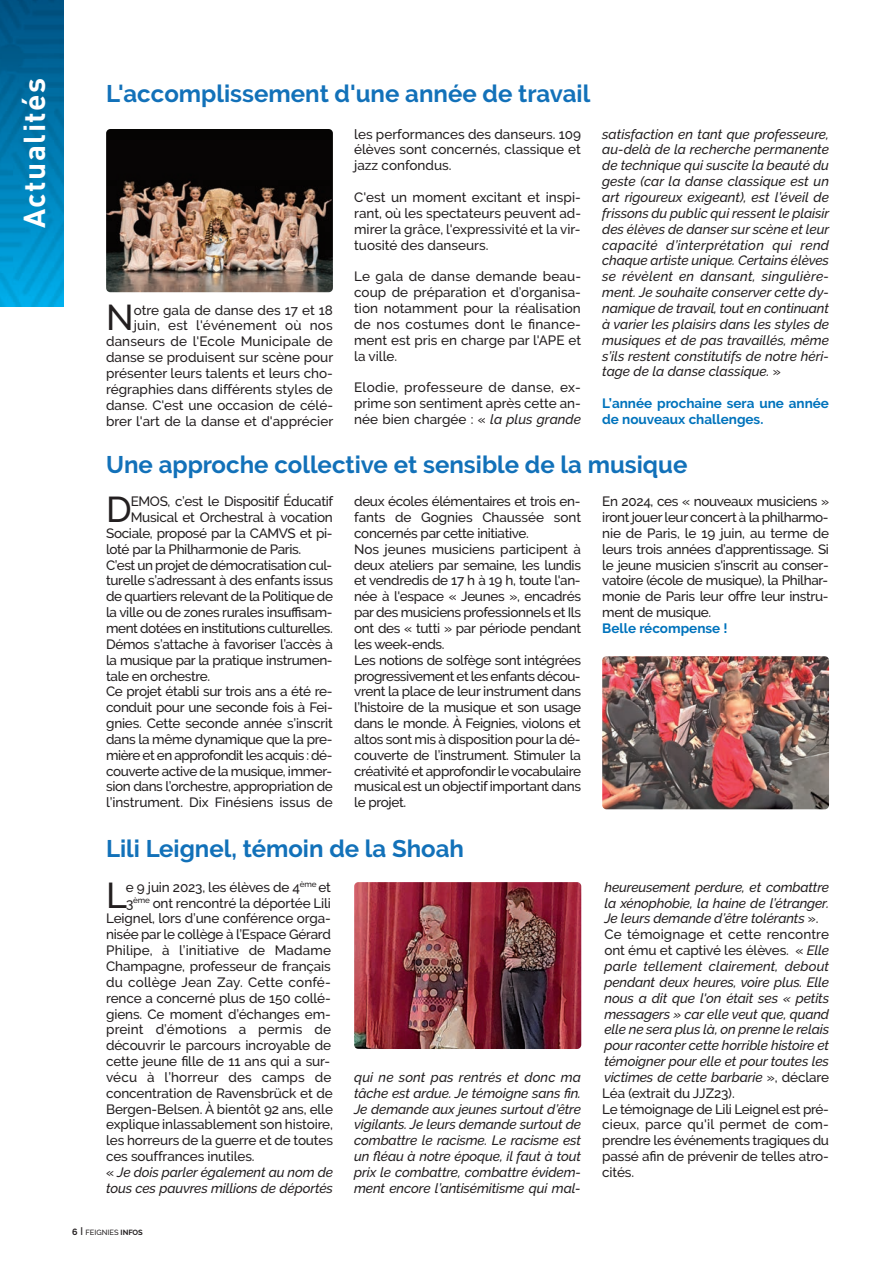
<style>
.page{position:relative;width:893px;height:1263px;background:#fff}
.page>*{position:absolute;margin:0;border:0;box-sizing:border-box;transform-origin:0 0}
.t1{font:500 35.85px "Raleway";color:#231f20}
.t2{font:700 30px "DIN";letter-spacing:.05em;color:#fff}
.t3{font:700 24px "Raleway";color:#1271b9}
.t4{font:500 13.5px/15.9px "Raleway";letter-spacing:-.02em;color:#231f20;text-align:justify}
.t5{font:italic 500 13.5px/15.9px "Raleway";letter-spacing:-.01em;color:#231f20;text-align:justify}
.t6{font:500 13.5px/15.9px "Raleway";color:#231f20;text-align:right}
.t7{font:500 13.5px "Raleway";letter-spacing:.01em;color:#231f20}
.t8{font:700 13.5px/15.9px "Raleway";color:#0073bc}
.t9{font:500 13.5px "Raleway";letter-spacing:.005em;color:#231f20}
.t10{font:500 7.5px "Raleway";color:#231f20}
.s1{font-style:italic}
.s2{font-style:normal}
.s3{font-weight:700;font-size:9px}
.s4{font-weight:400;font-size:15px}
.s5{font-weight:700}
</style>
<div class="page">
<img style="left:0;top:0;width:64px;height:306px">
<img style="left:106px;top:129px;width:227px;height:163px">
<img style="left:602px;top:656px;width:227px;height:153px">
<img style="left:354px;top:882px;width:227px;height:167px">
<h2 class="t2" style="left:24px;top:228px;width:152px;rotate:-90deg">Actualités</h2>
<h3 class="t3" style="left:106px;top:80px;width:486px">L'accomplissement d'une année de travail</h3>
<p class="t6" style="left:106px;top:302px;width:229px">otre gala de danse des 17 et 18 juin, est l'événement où nos danseurs de l'Ecole Municipale de danse se produisent sur scène pour présenter leurs talents et leurs cho&shy;régraphies dans différents styles de danse. C'est une occasion de célé&shy;brer l'art de la danse et d'apprécier</p>
<h1 class="t1" style="left:106px;top:297px;width:29px">N</h1>
<p class="t4" style="left:354px;top:126px;width:228px">les performances des danseurs. 109 élèves sont concernés, classique et jazz confondus.</p>
<p class="t4" style="left:354px;top:189px;width:228px">C'est un moment excitant et inspi&shy;rant, où les spectateurs peuvent ad&shy;mirer la grâce, l'expressivité et la vir&shy;tuosité des danseurs.</p>
<p class="t4" style="left:354px;top:269px;width:228px">Le gala de danse demande beau&shy;coup de préparation et d’organisa&shy;tion notamment pour la réalisation de nos costumes dont le finance&shy;ment est pris en charge par l'APE et la ville.</p>
<p class="t4" style="left:354px;top:379px;width:228px">Elodie, professeure de danse, ex&shy;prime son sentiment après cette an&shy;née bien chargée : « <span class="s1">la plus grande</span></p>
<p class="t5" style="left:602px;top:126px;width:229px">satisfaction en tant que professeure, au-delà de la recherche permanente de technique qui suscite la beauté du geste (car la danse classique est un art rigoureux exigeant), est l’éveil de frissons du public qui ressent le plaisir des élèves de danser sur scène et leur capacité d’interprétation qui rend chaque artiste unique. Certains élèves se révèlent en dansant, singulière&shy;ment. Je souhaite conserver cette dy&shy;namique de travail, tout en continuant à varier les plaisirs dans les styles de musiques et de pas travaillés, même s’ils restent constitutifs de notre héri&shy;tage de la danse classique. <span class="s2">»</span></p>
<p class="t8" style="left:602px;top:395px;width:228px">L’année prochaine sera une année de nouveaux challenges.</p>
<h3 class="t3" style="left:106px;top:451px;width:583px">Une approche collective et sensible de la musique</h3>
<h1 class="t1" style="left:106px;top:489px;width:27px">D</h1>
<p class="t4" style="left:131px;top:493px;width:204px">EMOS, c’est le Dispositif Éducatif</p>
<p class="t4" style="left:131px;top:509px;width:204px">Musical et Orchestral à vocation</p>
<p class="t4" style="left:106px;top:525px;width:228px">Sociale, proposé par la CAMVS et pi-</p>
<p class="t4" style="left:106px;top:541px;width:197px">loté par la Philharmonie de Paris.</p>
<p class="t4" style="left:106px;top:557px;width:228px">C’est un projet de démocratisation cul-</p>
<p class="t4" style="left:106px;top:573px;width:228px">turelle s’adressant à des enfants issus</p>
<p class="t4" style="left:106px;top:588px;width:228px">de quartiers relevant de la Politique de</p>
<p class="t4" style="left:106px;top:604px;width:228px">la ville ou de zones rurales insuffisam-</p>
<p class="t4" style="left:106px;top:620px;width:228px">ment dotées en institutions culturelles.</p>
<p class="t4" style="left:106px;top:636px;width:228px">Démos s’attache à favoriser l’accès à</p>
<p class="t4" style="left:106px;top:652px;width:228px">la musique par la pratique instrumen-</p>
<p class="t4" style="left:106px;top:668px;width:106px">tale en orchestre.</p>
<p class="t4" style="left:106px;top:684px;width:228px">Ce projet établi sur trois ans a été re-</p>
<p class="t4" style="left:106px;top:699px;width:228px">conduit pour une seconde fois à Fei-</p>
<p class="t4" style="left:106px;top:715px;width:228px">gnies. Cette seconde année s’inscrit</p>
<p class="t4" style="left:106px;top:731px;width:228px">dans la même dynamique que la pre-</p>
<p class="t4" style="left:106px;top:747px;width:228px">mière et en approfondit les acquis : dé-</p>
<p class="t4" style="left:106px;top:763px;width:228px">couverte active de la musique, immer-</p>
<p class="t4" style="left:106px;top:779px;width:228px">sion dans l’orchestre, appropriation de</p>
<p class="t4" style="left:106px;top:795px;width:228px">l’instrument. Dix Finésiens issus de</p>
<p class="t4" style="left:354px;top:493px;width:228px;text-align:left">deux écoles élémentaires et trois en&shy;fants de Gognies Chaussée sont concernés par cette initiative.<br>Nos jeunes musiciens participent à deux ateliers par semaine, les lundis et vendredis de 17 h à 19 h, toute l'an&shy;née à l'espace « Jeunes », encadrés par des musiciens professionnels et Ils ont des « tutti » par période pendant les week-ends.<br>Les notions de solfège sont intégrées progressivement et les enfants décou&shy;vrent la place de leur instrument dans l’histoire de la musique et son usage dans le monde. À Feignies, violons et altos sont mis à disposition pour la dé&shy;couverte de l’instrument. Stimuler la créativité et approfondir le vocabulaire musical est un objectif important dans le projet.</p>
<p class="t4" style="left:602px;top:493px;width:228px">En 2024, ces « nouveaux musiciens » iront jouer leur concert à la philharmo&shy;nie de Paris, le 19 juin, au terme de leurs trois années d’apprentissage. Si le jeune musicien s'inscrit au conser&shy;vatoire (école de musique), la Philhar&shy;monie de Paris leur offre leur instru&shy;ment de musique.</p>
<p class="t8" style="left:602px;top:620px;width:127px">Belle récompense !</p>
<h3 class="t3" style="left:106px;top:835px;width:359px">Lili Leignel, témoin de la Shoah</h3>
<h1 class="t1" style="left:106px;top:874px;width:22px">L</h1>
<p class="t4" style="left:126px;top:879px;width:206px">e 9 juin 2023, les élèves de 4<sup>ème</sup> et</p>
<p class="t4" style="left:126px;top:895px;width:206px">3<sup>ème</sup> ont rencontré la déportée Lili</p>
<p class="t4" style="left:106px;top:911px;width:226px">Leignel, lors d’une conférence orga-</p>
<p class="t4" style="left:106px;top:926px;width:226px">nisée par le collège à l’Espace Gérard</p>
<p class="t7" style="left:106px;top:942px;width:226px">Philipe, à l’initiative de Madame</p>
<p class="t4" style="left:106px;top:958px;width:226px">Champagne, professeur de français</p>
<p class="t9" style="left:106px;top:974px;width:226px">du collège Jean Zay. Cette confé-</p>
<p class="t4" style="left:106px;top:990px;width:226px">rence a concerné plus de 150 collé-</p>
<p class="t4" style="left:106px;top:1006px;width:226px">giens. Ce moment d’échanges em-</p>
<p class="t7" style="left:106px;top:1022px;width:226px">preint d’émotions a permis de</p>
<p class="t4" style="left:106px;top:1037px;width:226px">découvrir le parcours incroyable de</p>
<p class="t4" style="left:106px;top:1053px;width:226px">cette jeune fille de 11 ans qui a sur-</p>
<p class="t7" style="left:106px;top:1069px;width:227px">vécu à l’horreur des camps de</p>
<p class="t4" style="left:106px;top:1085px;width:228px">concentration de Ravensbrück et de</p>
<p class="t4" style="left:106px;top:1101px;width:228px">Bergen-Belsen. À bientôt 92 ans, elle</p>
<p class="t4" style="left:106px;top:1117px;width:228px">explique inlassablement son histoire,</p>
<p class="t4" style="left:106px;top:1132px;width:228px">les horreurs de la guerre et de toutes</p>
<p class="t4" style="left:106px;top:1148px;width:150px">ces souffrances inutiles.</p>
<p class="t5" style="left:106px;top:1164px;width:228px"><span class="s2">«</span> Je dois parler également au nom de</p>
<p class="t5" style="left:106px;top:1180px;width:228px">tous ces pauvres millions de déportés</p>
<p class="t10" style="left:72px;top:1227px;width:72px"><span class="s3">6</span> <span class="s4">ı</span> FEIGNIES <span class="s5">INFOS</span></p>
<p class="t5" style="left:354px;top:1069px;width:228px">qui ne sont pas rentrés et donc ma tâche est ardue. Je témoigne sans fin.<br>Je demande aux jeunes surtout d’être vigilants. Je leurs demande surtout de combattre le racisme. Le racisme est un fléau à notre époque, il faut à tout prix le combattre, combattre évidem&shy;ment encore l’antisémitisme qui mal-</p>
<p class="t5" style="left:602px;top:879px;width:228px;text-align:left">heureusement perdure, et combattre la xénophobie, la haine de l’étranger.<br>Je leurs demande d’être tolérants <span class="s2">».<br>Ce témoignage et cette rencontre ont ému et captivé les élèves. «</span> Elle parle tellement clairement, debout pendant deux heures, voire plus. Elle nous a dit que l'on était ses « petits messagers » car elle veut que, quand elle ne sera plus là, on prenne le relais pour raconter cette horrible histoire et témoigner pour elle et pour toutes les victimes de cette barbarie <span class="s2">», déclare Léa (extrait du JJZ23).<br>Le témoignage de Lili Leignel est pré&shy;cieux, parce qu'il permet de com&shy;prendre les événements tragiques du passé afin de prévenir de telles atro&shy;cités.</span></p>
</div>
